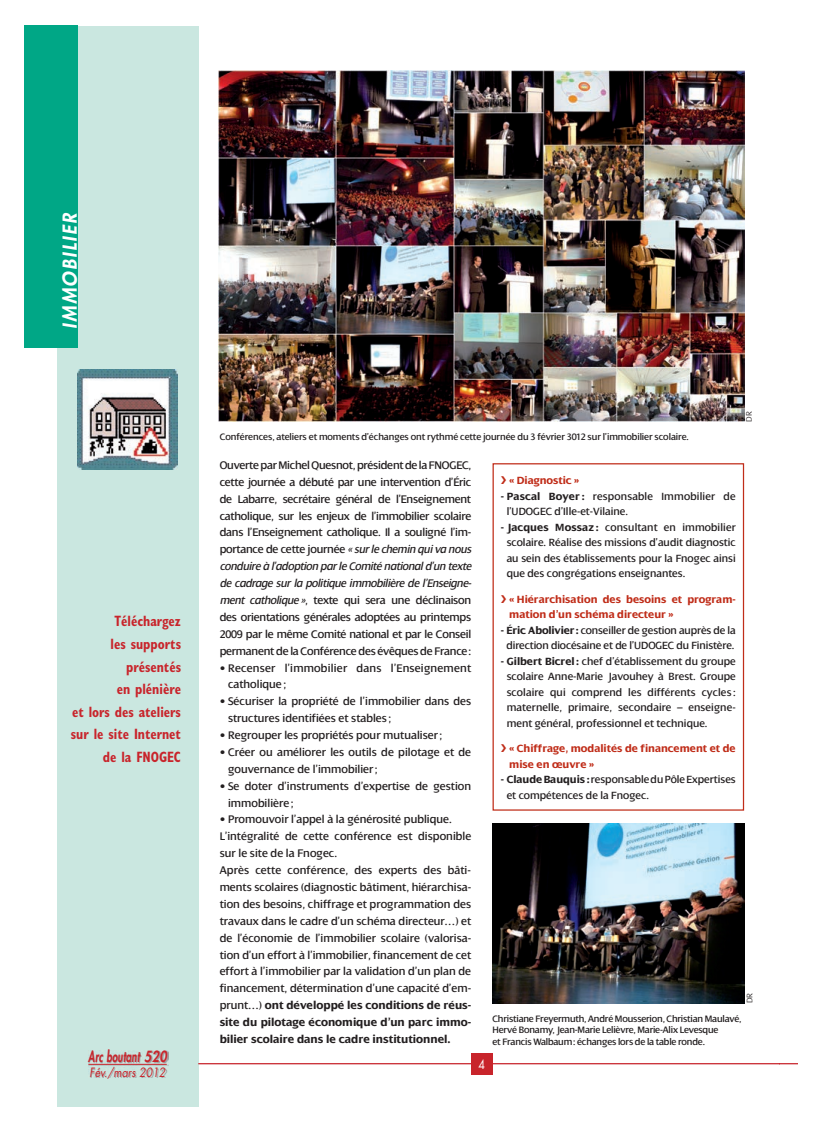
<style>
.page{position:relative;width:815px;height:1124px;background:#fff}
.page>*{position:absolute;margin:0;border:0;box-sizing:border-box;transform-origin:0 0}
.t1{font:italic 800 18.75px "Futura CE";color:#fff}
.t2{font:700 condensed 15px/22.5px "Gill Sans";color:#c8242b;text-align:right;scale:.9 1}
.t3{font:italic 800 15px "Futura CE";letter-spacing:.02em;color:#c8242b;scale:.65 1}
.t4{font:italic 12.5px "Futura CE";color:#c8242b;scale:.85 1}
.t5{font:12.5px "Futura";color:#fff;scale:.85 1}
.t6{font:11.88px/16.9px "Dialog";color:#231f20}
.t7{font:11.25px/15.5px "Dialog";color:#231f20}
.t8{font:700 11.25px/15.5px "Dialog";color:#c02d19}
.t9{font:10px/11.2px "Dialog";letter-spacing:-.02em;color:#231f20}
.t10{font:300 8.75px "Dialog";color:#231f20}
.s1{font-style:italic}
.s2{font-weight:700}
</style>
<div class="page">
<div style="left:57px;top:26px;width:141px;height:1079px;background:#cae7e0"></div>
<div style="left:25px;top:25px;width:53px;height:322px;background:#00a786"></div>
<hr style="left:198px;top:1062px;width:582px;height:2px;background:#c8242b">
<div style="left:471px;top:1052px;width:22px;height:22px;background:#c8242b"></div>
<img style="left:77px;top:369px;width:100px;height:100px">
<img style="left:89px;top:1050px;width:79px;height:27px">
<hr style="left:88px;top:1063px;width:79px;height:1px;background:#c8242b">
<svg style="left:780px;top:1063px;width:17px;height:1px"></svg>
<div style="left:493px;top:463px;width:251px;height:347px;border:1px solid #c02d19"></div>
<img style="left:493px;top:823px;width:251px;height:180px">
<img style="left:218px;top:71px;width:526px;height:350px">
<h1 class="t1" style="left:56px;top:328px;width:117px;rotate:-90deg">IMMOBILIER</h1>
<p class="t2" style="left:71px;top:610px;width:124px">Téléchargez<br>les supports présentés<br>en plénière<br>et lors des ateliers sur le site Internet de la FNOGEC</p>
<p class="t3" style="left:88px;top:1045px;width:122px">Arc boutant 520</p>
<p class="t4" style="left:90px;top:1064px;width:91px">Fév./mars 2012</p>
<p class="t9" style="left:220px;top:431px;width:470px">Conférences, ateliers et moments d’échanges ont rythmé cette journée du 3 février 3012 sur l’immobilier scolaire.</p>
<p class="t10" style="left:746px;top:421px;width:12px;rotate:-90deg">DR</p>
<p class="t6" style="left:220px;top:457px;width:253px;text-align:justify">Ouverte par Michel Quesnot, président de la FNOGEC, cette journée a débuté par une intervention d’Éric de Labarre, secrétaire général de l’Enseignement catholique, sur les enjeux de l’immobilier scolaire dans l’Enseignement catholique. Il a souligné l’im&shy;portance de cette journée <span class="s1">« sur le chemin qui va nous conduire à l’adoption par le Comité national d’un texte de cadrage sur la politique immobilière de l’Enseigne&shy;ment catholique »</span>, texte qui sera une déclinaison des orientations générales adoptées au printemps 2009 par le même Comité national et par le Conseil permanent de la Conférence des évêques de France :</p>
<p class="t6" style="left:228px;top:660px;width:245px;text-indent:-8px">• Recenser l’immobilier dans l’Enseignement catholique ;</p>
<p class="t6" style="left:228px;top:694px;width:245px;text-indent:-8px">• Sécuriser la propriété de l’immobilier dans des structures identifiées et stables ;</p>
<p class="t6" style="left:220px;top:727px;width:224px">• Regrouper les propriétés pour mutualiser ;</p>
<p class="t6" style="left:228px;top:744px;width:245px;text-indent:-8px">• Créer ou améliorer les outils de pilotage et de gouvernance de l’immobilier ;</p>
<p class="t6" style="left:228px;top:778px;width:245px;text-indent:-8px">• Se doter d’instruments d’expertise de gestion immobilière ;</p>
<p class="t6" style="left:220px;top:812px;width:253px">• Promouvoir l’appel à la générosité publique.<br>L’intégralité de cette conférence est disponible sur le site de la Fnogec.<br>Après cette conférence, des experts des bâti&shy;ments scolaires (diagnostic bâtiment, hiérarchisa&shy;tion des besoins, chiffrage et programmation des travaux dans le cadre d’un schéma directeur…) et de l’économie de l’immobilier scolaire (valorisa&shy;tion d’un effort à l’immobilier, financement de cet effort à l’immobilier par la validation d’un plan de financement, détermination d’une capacité d’em&shy;prunt…) <span class="s2">ont développé les conditions de réus&shy;site du pilotage économique d’un parc immo&shy;bilier scolaire dans le cadre institutionnel.</span></p>
<p class="t5" style="left:479px;top:1055px;width:9px">4</p>
<p class="t8" style="left:501px;top:474px;width:80px">❯ « Diagnostic »</p>
<p class="t7" style="left:507px;top:489px;width:231px;text-indent:-6px"><span class="s2">- Pascal Boyer :</span> responsable Immobilier de l’UDOGEC d’Ille-et-Vilaine.</p>
<p class="t7" style="left:507px;top:520px;width:231px;text-align:justify;text-indent:-6px"><span class="s2">- Jacques Mossaz :</span> consultant en immobilier scolaire. Réalise des missions d’audit diagnostic au sein des établissements pour la Fnogec ainsi que des congrégations enseignantes.</p>
<p class="t8" style="left:509px;top:592px;width:228px;text-indent:-8px">❯ « Hiérarchisation des besoins et program&shy;mation d’un schéma directeur »</p>
<p class="t7" style="left:501px;top:623px;width:236px;text-align:center"><span class="s2">- Éric Abolivier :</span> conseiller de gestion auprès de la direction diocésaine et de l’UDOGEC du Finistère.</p>
<p class="t7" style="left:507px;top:654px;width:231px;text-align:justify;text-indent:-6px"><span class="s2">- Gilbert Bicrel :</span> chef d’établissement du groupe scolaire Anne-Marie Javouhey à Brest. Groupe scolaire qui comprend les différents cycles : maternelle, primaire, secondaire – enseigne&shy;ment général, professionnel et technique.</p>
<p class="t8" style="left:509px;top:741px;width:228px;text-indent:-8px">❯ « Chiffrage, modalités de financement et de mise en œuvre »</p>
<p class="t7" style="left:507px;top:772px;width:231px;text-indent:-6px"><span class="s2">- Claude Bauquis :</span> responsable du Pôle Expertises et compétences de la Fnogec.</p>
<p class="t10" style="left:746px;top:1003px;width:12px;rotate:-90deg">DR</p>
<p class="t9" style="left:493px;top:1013px;width:251px">Christiane Freyermuth, André Mousserion, Christian Maulavé,<br>Hervé Bonamy, Jean-Marie Lelièvre, Marie-Alix Levesque<br>et Francis Walbaum : échanges lors de la table ronde.</p>
</div>
